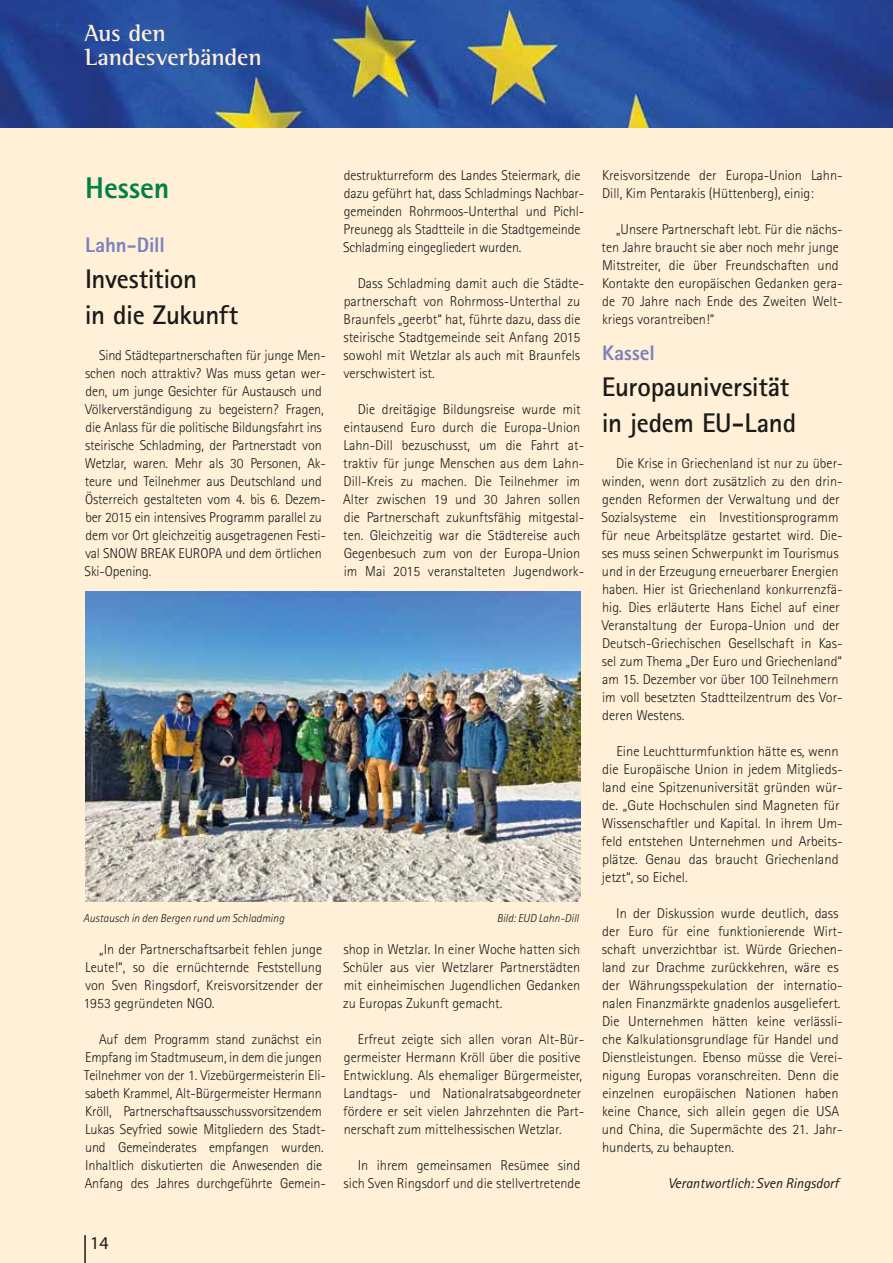
<style>
.page{position:relative;width:893px;height:1263px;background:#fff0d7}
.page>*{position:absolute;margin:0;border:0;box-sizing:border-box;transform-origin:0 0}
.t1{font:800 30px "Rotis Sans Serif Std";color:#008244}
.t2{font:700 27px/36px "Rotis Sans Serif Std";letter-spacing:-.015em;color:#1a1a18}
.t3{font:700 24px/24px "Rotis Semi Serif Std";letter-spacing:-.005em;color:#fff0d7}
.t4{font:800 21px "Rotis Sans Serif Std";color:#7982be}
.t5{font:18px "Myriad Pro";color:#1a1a18}
.t6{font:300 14.25px/18px "Rotis Sans Serif Std";color:#1a1a18}
.t7{font:italic 14.25px "Rotis Sans Serif Std";color:#1a1a18}
.t8{font:italic 300 11.55px "Rotis Sans Serif Std";color:#1a1a18}
</style>
<div class="page">
<img style="left:0;top:0;width:893px;height:128px">
<hr style="left:84px;top:1235px;width:2px;height:28px;background:#1a1a18">
<img style="left:85px;top:591px;width:496px;height:310px">
<h3 class="t3" style="left:84px;top:21px;width:179px">Aus den<br>Landesverbänden</h3>
<h1 class="t1" style="left:85px;top:169px;width:86px">Hessen</h1>
<p class="t6" style="left:343px;top:166px;width:243px">destrukturreform des Landes Steiermark, die dazu geführt hat, dass Schladmings Nachbar&shy;gemeinden Rohrmoos-Unterthal und Pichl-Preunegg als Stadtteile in die Stadtgemeinde Schladming eingegliedert wurden.</p>
<p class="t6" style="left:343px;top:274px;width:242px;text-indent:14px">Dass Schladming damit auch die Städte&shy;partnerschaft von Rohrmoss-Unterthal zu Braunfels „geerbt“ hat, führte dazu, dass die steirische Stadtgemeinde seit Anfang 2015 sowohl mit Wetzlar als auch mit Braunfels verschwistert ist.</p>
<p class="t6" style="left:343px;top:400px;width:243px;text-indent:14px">Die dreitägige Bildungsreise wurde mit eintausend Euro durch die Europa-Union Lahn-Dill bezuschusst, um die Fahrt at&shy;traktiv für junge Menschen aus dem Lahn-Dill-Kreis zu machen. Die Teilnehmer im Alter zwischen 19 und 30 Jahren sollen die Partnerschaft zukunftsfähig mitgestal&shy;ten. Gleichzeitig war die Städtereise auch Gegenbesuch zum von der Europa-Union im Mai 2015 veranstalteten Jugendwork-</p>
<h3 class="t4" style="left:85px;top:232px;width:81px">Lahn-Dill</h3>
<h2 class="t2" style="left:85px;top:260px;width:155px">Investition<br>in die Zukunft</h2>
<p class="t6" style="left:85px;top:346px;width:243px;text-indent:14px">Sind Städtepartnerschaften für junge Men&shy;schen noch attraktiv? Was muss getan wer&shy;den, um junge Gesichter für Austausch und Völkerverständigung zu begeistern? Fragen, die Anlass für die politische Bildungsfahrt ins steirische Schladming, der Partnerstadt von Wetzlar, waren. Mehr als 30 Personen, Ak&shy;teure und Teilnehmer aus Deutschland und Österreich gestalteten vom 4. bis 6. Dezem&shy;ber 2015 ein intensives Programm parallel zu dem vor Ort gleichzeitig ausgetragenen Festi&shy;val SNOW BREAK EUROPA und dem örtlichen Ski-Opening.</p>
<p class="t8" style="left:83px;top:911px;width:202px">Austausch in den Bergen rund um Schladming</p>
<p class="t8" style="left:497px;top:911px;width:84px">Bild: EUD Lahn-Dill</p>
<p class="t6" style="left:83px;top:940px;width:241px;text-align:justify;text-indent:16px">„In der Partnerschaftsarbeit fehlen junge Leute!“, so die ernüchternde Feststellung von Sven Ringsdorf, Kreisvorsitzender der 1953 gegründeten NGO.</p>
<p class="t6" style="left:84px;top:1030px;width:243px;text-indent:15px">Auf dem Programm stand zunächst ein Empfang im Stadtmuseum, in dem die jungen Teilnehmer von der 1. Vizebürgermeisterin Eli&shy;sabeth Krammel, Alt-Bürgermeister Hermann Kröll, Partnerschaftsausschussvorsitzendem Lukas Seyfried sowie Mitgliedern des Stadt&shy;und Gemeinderates empfangen wurden.<br>Inhaltlich diskutierten die Anwesenden die Anfang des Jahres durchgeführte Gemein-</p>
<p class="t6" style="left:343px;top:940px;width:239px;text-align:justify">shop in Wetzlar. In einer Woche hatten sich Schüler aus vier Wetzlarer Partnerstädten mit einheimischen Jugendlichen Gedanken zu Europas Zukunft gemacht.</p>
<p class="t6" style="left:343px;top:1030px;width:243px;text-indent:14px">Erfreut zeigte sich allen voran Alt-Bür&shy;germeister Hermann Kröll über die positive Entwicklung. Als ehemaliger Bürgermeister, Landtags- und Nationalratsabgeordneter fördere er seit vielen Jahrzehnten die Part&shy;nerschaft zum mittelhessischen Wetzlar.</p>
<p class="t6" style="left:344px;top:1156px;width:238px;text-align:right">In ihrem gemeinsamen Resümee sind sich Sven Ringsdorf und die stellvertretende</p>
<p class="t6" style="left:602px;top:166px;width:242px">Kreisvorsitzende der Europa-Union Lahn-<br>Dill, Kim Pentarakis (Hüttenberg), einig:</p>
<p class="t6" style="left:602px;top:220px;width:243px;text-indent:15px">„Unsere Partnerschaft lebt. Für die nächs&shy;ten Jahre braucht sie aber noch mehr junge Mitstreiter, die über Freundschaften und Kontakte den europäischen Gedanken gera&shy;de 70 Jahre nach Ende des Zweiten Welt&shy;kriegs vorantreiben!“</p>
<h3 class="t4" style="left:602px;top:340px;width:54px">Kassel</h3>
<h2 class="t2" style="left:602px;top:368px;width:196px">Europauniversität in jedem EU-Land</h2>
<p class="t6" style="left:601px;top:454px;width:243px;text-indent:15px">Die Krise in Griechenland ist nur zu über&shy;winden, wenn dort zusätzlich zu den drin&shy;genden Reformen der Verwaltung und der Sozialsysteme ein Investitionsprogramm für neue Arbeitsplätze gestartet wird. Die&shy;ses muss seinen Schwerpunkt im Tourismus und in der Erzeugung erneuerbarer Energien haben. Hier ist Griechenland konkurrenzfä&shy;hig. Dies erläuterte Hans Eichel auf einer Veranstaltung der Europa-Union und der Deutsch-Griechischen Gesellschaft in Kas&shy;sel zum Thema „Der Euro und Griechenland“ am 15. Dezember vor über 100 Teilnehmern im voll besetzten Stadtteilzentrum des Vor&shy;deren Westens.</p>
<p class="t6" style="left:602px;top:742px;width:243px;text-indent:15px">Eine Leuchtturmfunktion hätte es, wenn die Europäische Union in jedem Mitglieds&shy;land eine Spitzenuniversität gründen wür&shy;de. „Gute Hochschulen sind Magneten für Wissenschaftler und Kapital. In ihrem Um&shy;feld entstehen Unternehmen und Arbeits&shy;plätze. Genau das braucht Griechenland jetzt“, so Eichel.</p>
<p class="t6" style="left:602px;top:904px;width:242px;text-indent:14px">In der Diskussion wurde deutlich, dass der Euro für eine funktionierende Wirt&shy;schaft unverzichtbar ist. Würde Griechen&shy;land zur Drachme zurückkehren, wäre es der Währungsspekulation der internatio&shy;nalen Finanzmärkte gnadenlos ausgeliefert.<br>Die Unternehmen hätten keine verlässli&shy;che Kalkulationsgrundlage für Handel und Dienstleistungen. Ebenso müsse die Verei&shy;nigung Europas voranschreiten. Denn die einzelnen europäischen Nationen haben keine Chance, sich allein gegen die USA und China, die Supermächte des 21. Jahr&shy;hunderts, zu behaupten.</p>
<p class="t7" style="left:668px;top:1175px;width:172px">Verantwortlich: Sven Ringsdorf</p>
<p class="t5" style="left:90px;top:1231px;width:20px">14</p>
</div>
